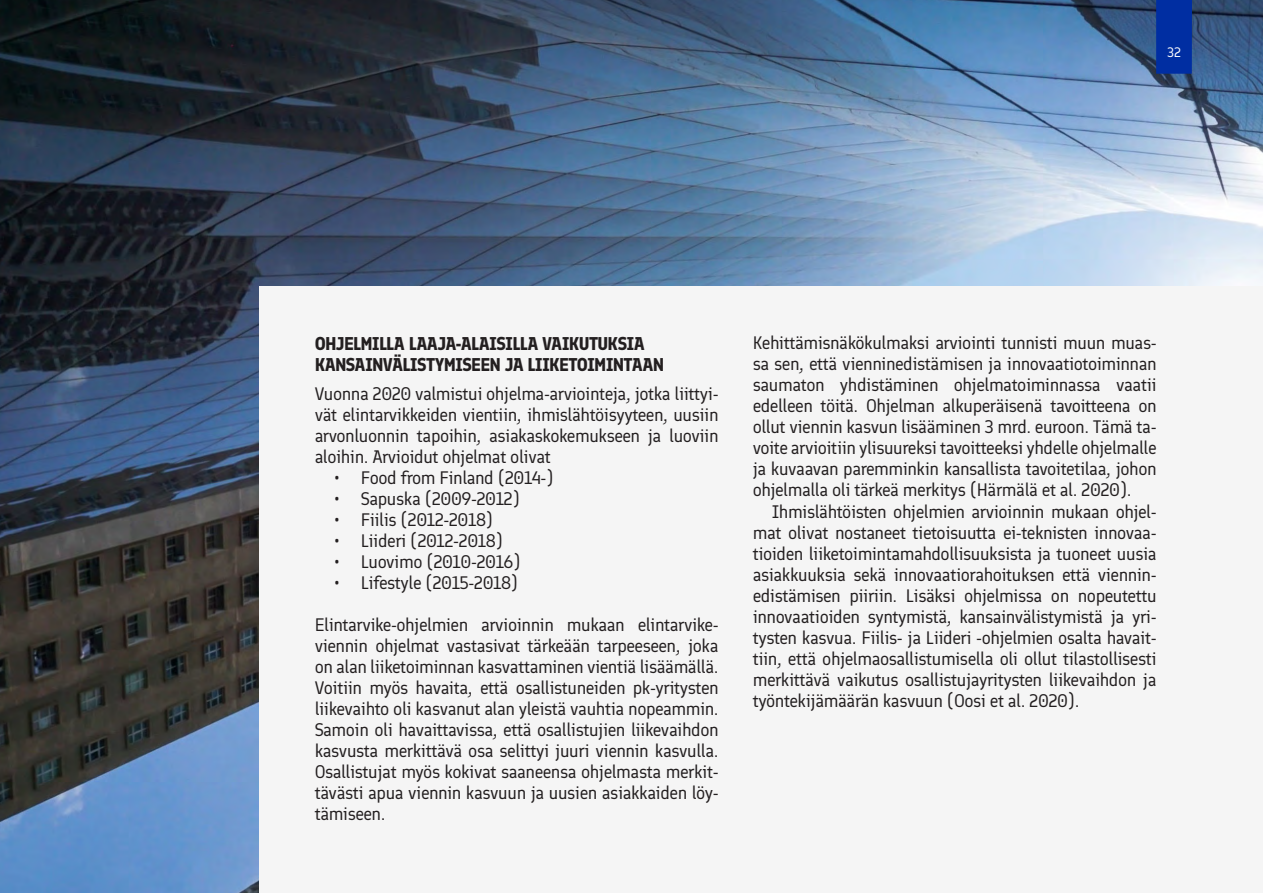
<style>
.page{position:relative;width:1263px;height:893px;background:#fff}
.page>*{position:absolute;margin:0;border:0;box-sizing:border-box;transform-origin:0 0}
.body_text{font:18px/21px "Finlandica";letter-spacing:-.025em;color:#231f20;text-align:justify}
.body_text_indent{font:18px/21px "Finlandica";letter-spacing:-.025em;color:#231f20;text-align:justify}
.t1{font:700 18px/21px "Finlandica";letter-spacing:-.04em;color:#231f20}
.t2{font:13.5px "Finlandica";color:#fff}
</style>
<div class="page">
<img style="left:0;top:0;width:1263px;height:893px">
<div style="left:259px;top:286px;width:1004px;height:607px;background:#f5f5f5"></div>
<div style="left:1156px;top:0;width:36px;height:74px;background:#002ea2"></div>
<p class="t2" style="left:1167px;top:43px;width:15px">32</p>
<h3 class="t1" style="left:315px;top:333px;width:351px">OHJELMILLA LAAJA-ALAISILLA VAIKUTUKSIA<br>KANSAINVÄLISTYMISEEN JA LIIKETOIMINTAAN</h3>
<p class="body_text" style="left:315px;top:383px;width:405px">Vuonna 2020 valmistui ohjelma-arviointeja, jotka liittyi&shy;vät elintarvikkeiden vientiin, ihmislähtöisyyteen, uusiin arvonluonnin tapoihin, asiakaskokemukseen ja luoviin aloihin. Arvioidut ohjelmat olivat</p>
<p class="body_text_indent" style="left:334px;top:467px;width:221px">• Food from Finland (2014-)</p>
<p class="body_text_indent" style="left:334px;top:488px;width:188px">• Sapuska (2009-2012)</p>
<p class="body_text_indent" style="left:334px;top:509px;width:161px">• Fiilis (2012-2018)</p>
<p class="body_text_indent" style="left:334px;top:530px;width:171px">• Liideri (2012-2018)</p>
<p class="body_text_indent" style="left:334px;top:551px;width:188px">• Luovimo (2010-2016)</p>
<p class="body_text_indent" style="left:334px;top:572px;width:186px">• Lifestyle (2015-2018)</p>
<p class="body_text" style="left:315px;top:614px;width:405px">Elintarvike-ohjelmien arvioinnin mukaan elintarvike&shy;viennin ohjelmat vastasivat tärkeään tarpeeseen, joka on alan liiketoiminnan kasvattaminen vientiä lisäämällä.<br>Voitiin myös havaita, että osallistuneiden pk-yritysten liikevaihto oli kasvanut alan yleistä vauhtia nopeammin.<br>Samoin oli havaittavissa, että osallistujien liikevaihdon kasvusta merkittävä osa selittyi juuri viennin kasvulla.<br>Osallistujat myös kokivat saaneensa ohjelmasta merkit&shy;tävästi apua viennin kasvuun ja uusien asiakkaiden löy&shy;tämiseen.</p>
<p class="body_text" style="left:753px;top:332px;width:405px">Kehittämisnäkökulmaksi arviointi tunnisti muun muas&shy;sa sen, että vienninedistämisen ja innovaatiotoiminnan saumaton yhdistäminen ohjelmatoiminnassa vaatii edelleen töitä. Ohjelman alkuperäisenä tavoitteena on ollut viennin kasvun lisääminen 3 mrd. euroon. Tämä ta&shy;voite arvioitiin ylisuureksi tavoitteeksi yhdelle ohjelmalle ja kuvaavan paremminkin kansallista tavoitetilaa, johon ohjelmalla oli tärkeä merkitys (Härmälä et al. 2020).</p>
<p class="body_text_indent" style="left:753px;top:501px;width:405px;text-indent:19px">Ihmislähtöisten ohjelmien arvioinnin mukaan ohjel&shy;mat olivat nostaneet tietoisuutta ei-teknisten innovaa&shy;tioiden liiketoimintamahdollisuuksista ja tuoneet uusia asiakkuuksia sekä innovaatiorahoituksen että viennin&shy;edistämisen piiriin. Lisäksi ohjelmissa on nopeutettu innovaatioiden syntymistä, kansainvälistymistä ja yri&shy;tysten kasvua. Fiilis- ja Liideri -ohjelmien osalta havait&shy;tiin, että ohjelmaosallistumisella oli ollut tilastollisesti merkittävä vaikutus osallistujayritysten liikevaihdon ja työntekijämäärän kasvuun (Oosi et al. 2020).</p>
</div>
